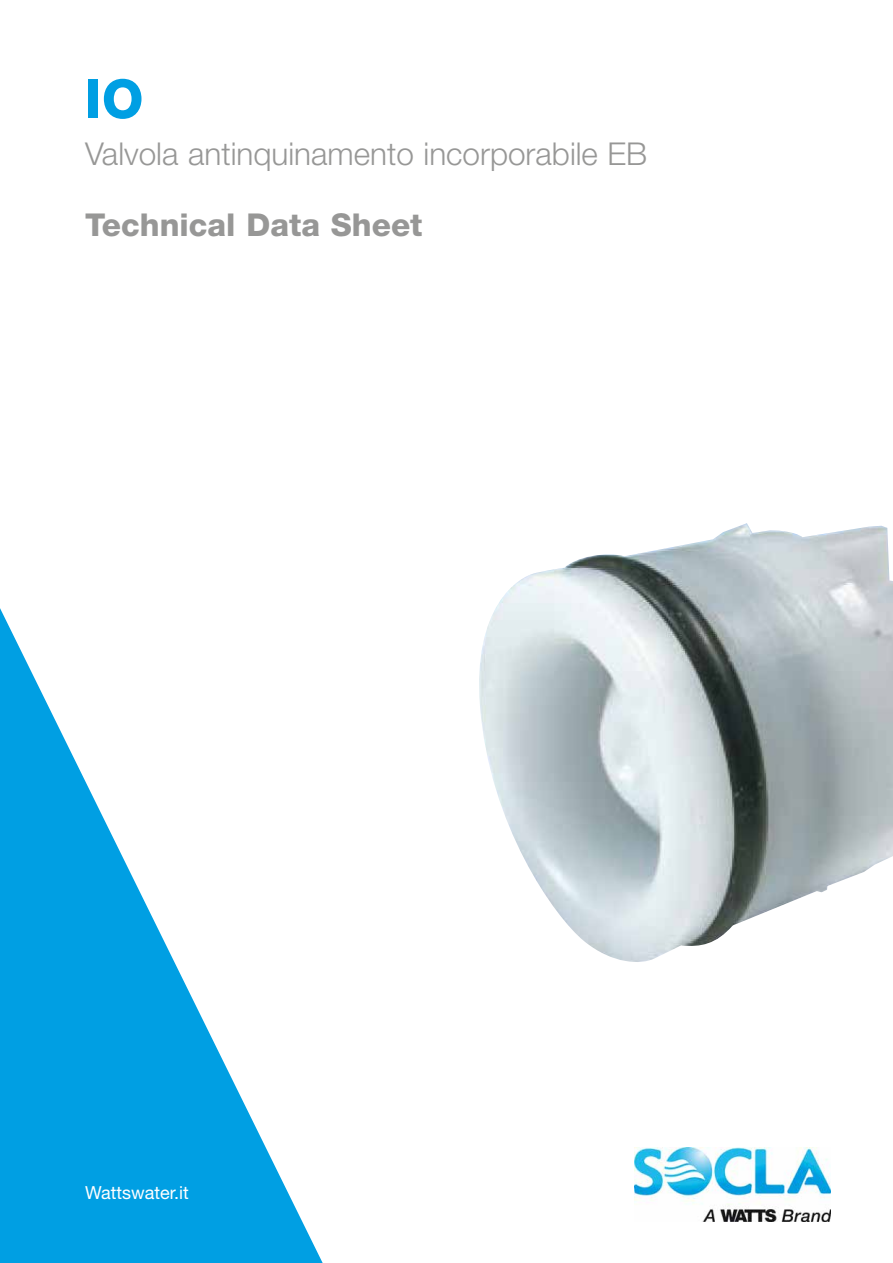
<style>
.page{position:relative;width:893px;height:1263px;background:#fff}
.page>*{position:absolute;margin:0;border:0;box-sizing:border-box;transform-origin:0 0}
.t1{font:800 54px "Helvetica Neue LT Std";color:#009fe3}
.t2{font:300 31.5px "Helvetica Neue LT Std";color:#979796}
.t3{font:800 31.5px "Helvetica Neue LT Std";color:#979796}
.t4{font:18px "Helvetica Neue LT Std";color:#fff}
</style>
<div class="page">
<img style="left:634px;top:1147px;width:196px;height:75px">
<svg style="left:0;top:608px;width:323px;height:655px"></svg>
<img style="left:479px;top:523px;width:414px;height:439px">
<h1 class="t1" style="left:85px;top:67px;width:60px">IO</h1>
<p class="t2" style="left:85px;top:134px;width:564px">Valvola antinquinamento incorporabile EB</p>
<p class="t3" style="left:85px;top:206px;width:339px">Technical Data Sheet</p>
<p class="t4" style="left:85px;top:1182px;width:105px">Wattswater.it</p>
</div>
